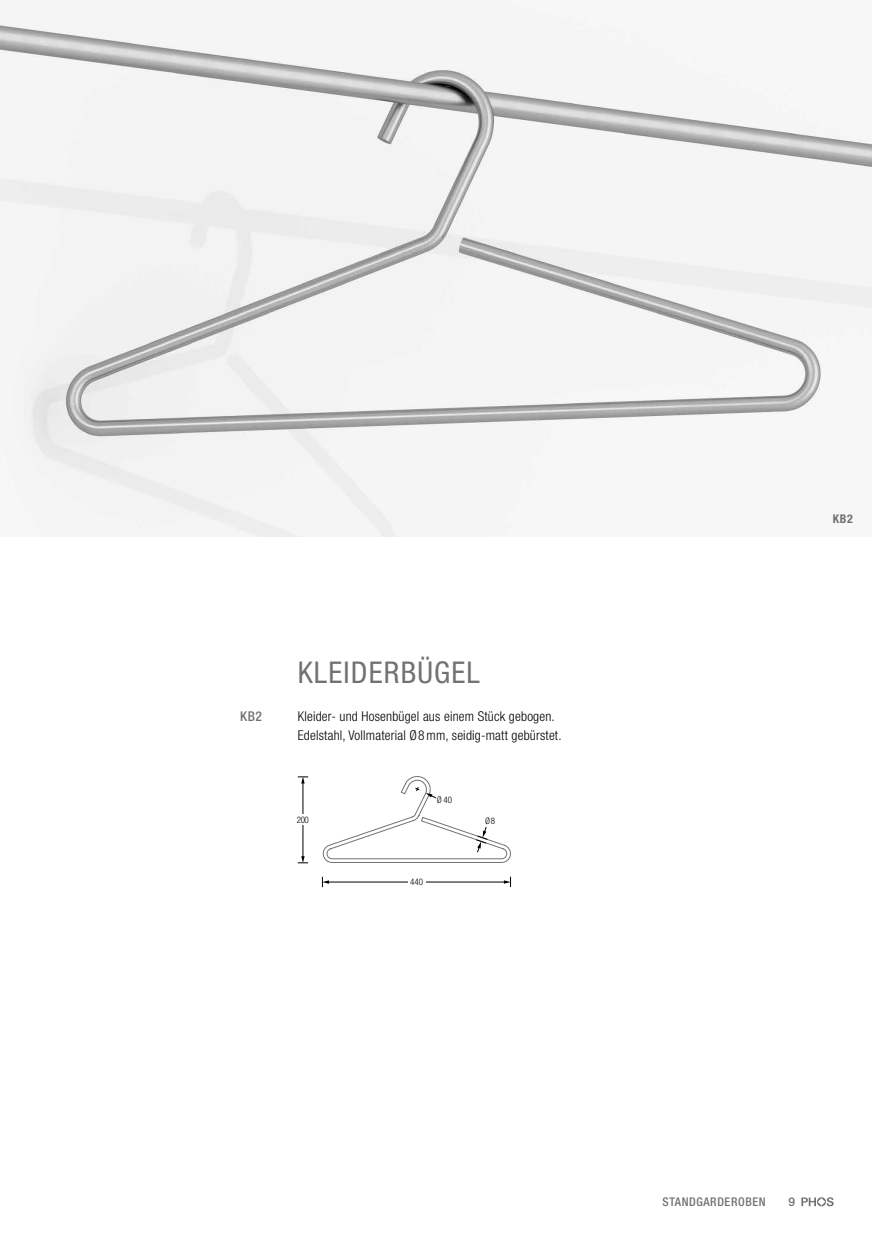
<style>
.page{position:relative;width:872px;height:1234px;background:#fff}
.page>*{position:absolute;margin:0;border:0;box-sizing:border-box;transform-origin:0 0}
.t1{font:condensed 30px "Helvetica Neue LT Std";letter-spacing:.04em;color:#717273}
.t2{font:300 condensed 13.5px/19.2px "Helvetica Neue LT Std";letter-spacing:.015em;color:#000}
.t3{font:500 condensed 13.5px "Helvetica Neue LT Std";color:#717273}
.t4{font:500 condensed 12px "Helvetica Neue LT Std";letter-spacing:.05em;color:#717273}
.t5{font:700 condensed 12px "Helvetica Neue LT Std";color:#717273}
.t6{font:500 12px "Helvetica Neue LT Std";color:#717273}
.t7{font:300 condensed 9px "Helvetica Neue LT Std";color:#000}
</style>
<div class="page">
<svg style="left:801px;top:1197px;width:32px;height:8px"></svg>
<img style="left:0;top:22px;width:872px;height:514px">
<svg style="left:298px;top:856px;width:10px;height:7px"></svg>
<hr style="left:303px;top:781px;width:1px;height:77px;background:#000">
<svg style="left:298px;top:776px;width:10px;height:7px"></svg>
<div style="left:294px;top:814px;width:18px;height:10px;background:#fff"></div>
<svg style="left:322px;top:876px;width:7px;height:11px"></svg>
<hr style="left:327px;top:881px;width:179px;height:1px;background:#000">
<svg style="left:504px;top:876px;width:7px;height:10px"></svg>
<div style="left:408px;top:878px;width:17px;height:7px;background:#fff"></div>
<svg style="left:323px;top:776px;width:188px;height:87px"></svg>
<h1 class="t1" style="left:298px;top:654px;width:184px">KLEIDERBÜGEL</h1>
<p class="t3" style="left:240px;top:708px;width:23px">KB2</p>
<p class="t2" style="left:298px;top:706px;width:265px">Kleider- und Hosenbügel aus einem Stück gebogen.<br>Edelstahl, Vollmaterial Ø8mm, seidig-matt gebürstet.</p>
<p class="t7" style="left:297px;top:814px;width:14px">200</p>
<p class="t7" style="left:437px;top:794px;width:17px">Ø40</p>
<p class="t7" style="left:410px;top:876px;width:14px">440</p>
<p class="t7" style="left:485px;top:815px;width:11px">Ø8</p>
<p class="t5" style="left:832px;top:511px;width:22px">KB2</p>
<p class="t4" style="left:662px;top:1194px;width:105px">STANDGARDEROBEN</p>
<p class="t6" style="left:788px;top:1194px;width:8px">9</p>
</div>
